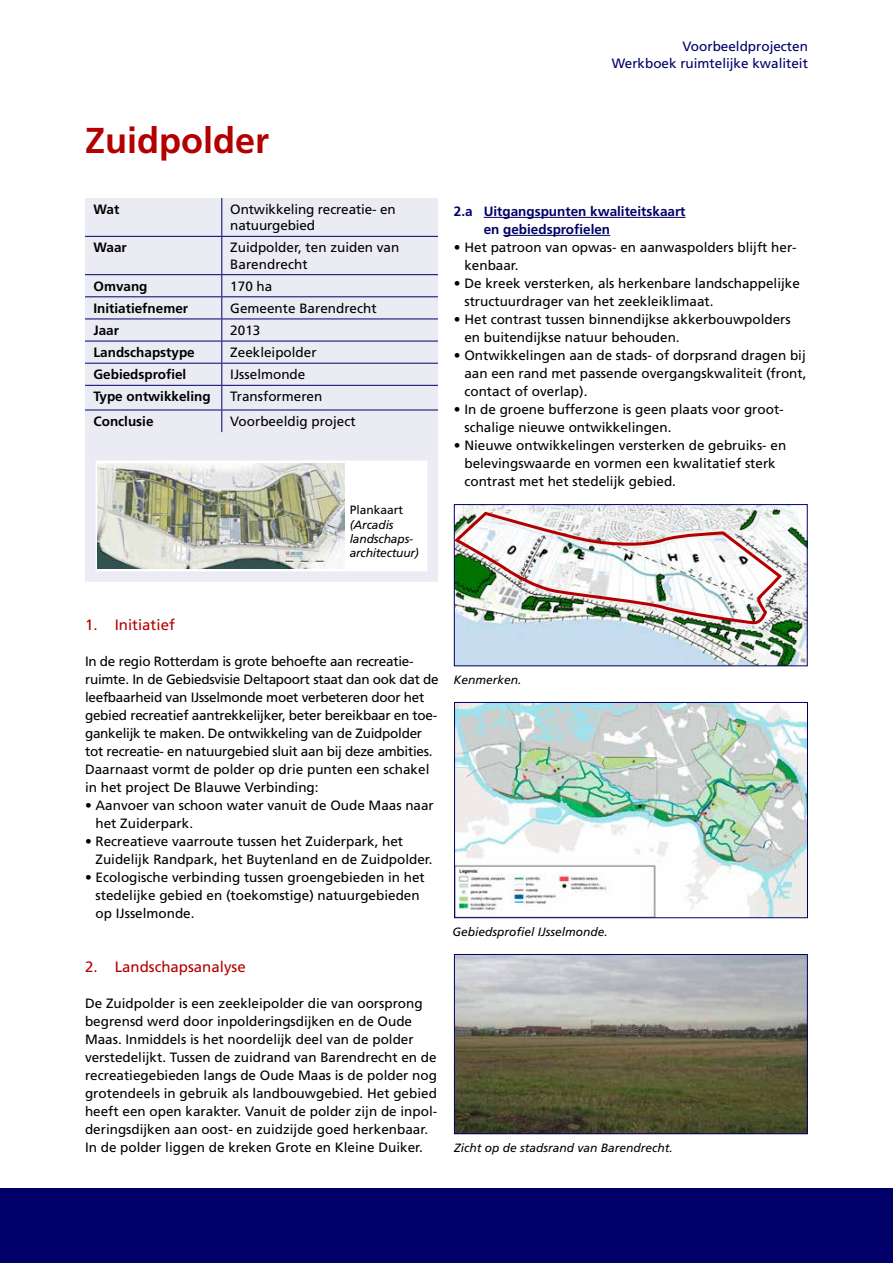
<style>
.page{position:relative;width:893px;height:1263px;background:#fff}
.page>*{position:absolute;margin:0;border:0;box-sizing:border-box;transform-origin:0 0}
.t1{font:700 36px "Frutiger LT Std";color:#b40000}
.t2{font:15px "Frutiger LT Std";color:#b40000}
.t3{font:13.5px/18px "Frutiger LT Std";color:#000}
.t4{font:13.5px/18px "Frutiger LT Std";letter-spacing:-.02em;color:#000}
.t5{font:700 13.5px "Frutiger LT Std";color:#000}
.t6{font:700 13.5px/18px "Frutiger LT Std";color:#000068}
.t7{font:13.5px/16.5px "Frutiger LT Std";color:#000068;text-align:right}
.t8{font:italic 12px/14.4px "Frutiger LT Std";color:#000}
.t9{font:12px "Frutiger LT Std";color:#000}
</style>
<div class="page">
<div style="left:0;top:1188px;width:893px;height:75px;background:#000068"></div>
<hr style="left:484px;top:217px;width:201px;height:1px;background:#000068">
<hr style="left:503px;top:235px;width:107px;height:1px;background:#000068">
<div style="left:85px;top:198px;width:353px;height:306px;background:#ebebf4"></div>
<hr style="left:221px;top:198px;width:1px;height:38px;background:#000068">
<hr style="left:85px;top:236px;width:137px;height:1px;background:#000068">
<hr style="left:222px;top:236px;width:216px;height:1px;background:#000068">
<hr style="left:221px;top:237px;width:1px;height:37px;background:#000068">
<hr style="left:85px;top:274px;width:137px;height:1px;background:#000068">
<hr style="left:222px;top:274px;width:216px;height:1px;background:#000068">
<hr style="left:85px;top:296px;width:137px;height:1px;background:#000068">
<hr style="left:222px;top:296px;width:216px;height:1px;background:#000068">
<hr style="left:85px;top:319px;width:137px;height:1px;background:#000068">
<hr style="left:222px;top:319px;width:216px;height:1px;background:#000068">
<hr style="left:85px;top:341px;width:137px;height:1px;background:#000068">
<hr style="left:222px;top:341px;width:216px;height:1px;background:#000068">
<hr style="left:85px;top:363px;width:137px;height:1px;background:#000068">
<hr style="left:222px;top:363px;width:216px;height:1px;background:#000068">
<hr style="left:85px;top:385px;width:137px;height:1px;background:#000068">
<hr style="left:222px;top:385px;width:216px;height:1px;background:#000068">
<hr style="left:85px;top:410px;width:137px;height:1px;background:#000068">
<hr style="left:222px;top:410px;width:216px;height:1px;background:#000068">
<svg style="left:221px;top:275px;width:1px;height:157px"></svg>
<img style="left:456px;top:506px;width:350px;height:158px">
<div style="left:454px;top:504px;width:354px;height:162px;border:1px solid #000068"></div>
<img style="left:456px;top:704px;width:350px;height:212px">
<div style="left:454px;top:702px;width:354px;height:216px;border:1px solid #000068"></div>
<div style="left:85px;top:450px;width:353px;height:132px;background:#fff;border:10px solid #ebebf4"></div>
<img style="left:98px;top:463px;width:246px;height:106px">
<img style="left:454px;top:509px;width:329px;height:117px">
<img style="left:456px;top:956px;width:350px;height:176px">
<div style="left:454px;top:954px;width:354px;height:180px;border:1px solid #000068"></div>
<h1 class="t1" style="left:85px;top:119px;width:186px">Zuidpolder</h1>
<p class="t5" style="left:94px;top:202px;width:27px">Wat</p>
<p class="t3" style="left:230px;top:201px;width:167px;line-height:16.2px">Ontwikkeling recreatie- en natuurgebied</p>
<p class="t5" style="left:94px;top:240px;width:35px">Waar</p>
<p class="t3" style="left:230px;top:240px;width:171px;line-height:16.2px">Zuidpolder, ten zuiden van<br>Barendrecht</p>
<p class="t5" style="left:94px;top:278px;width:56px">Omvang</p>
<p class="t3" style="left:230px;top:277px;width:44px">170 ha</p>
<p class="t5" style="left:94px;top:300px;width:96px">Initiatiefnemer</p>
<p class="t3" style="left:230px;top:299px;width:148px">Gemeente Barendrecht</p>
<p class="t5" style="left:94px;top:322px;width:27px">Jaar</p>
<p class="t3" style="left:230px;top:321px;width:32px">2013</p>
<p class="t5" style="left:94px;top:345px;width:103px">Landschapstype</p>
<p class="t3" style="left:230px;top:344px;width:88px">Zeekleipolder</p>
<p class="t5" style="left:94px;top:367px;width:94px">Gebiedsprofiel</p>
<p class="t3" style="left:230px;top:366px;width:77px">IJsselmonde</p>
<p class="t5" style="left:94px;top:389px;width:119px">Type ontwikkeling</p>
<p class="t3" style="left:230px;top:388px;width:94px">Transformeren</p>
<p class="t5" style="left:94px;top:413px;width:61px">Conclusie</p>
<p class="t3" style="left:230px;top:412px;width:127px">Voorbeeldig project</p>
<p class="t9" style="left:350px;top:503px;width:55px">Plankaart</p>
<p class="t8" style="left:350px;top:517px;width:71px">(Arcadis landschaps&shy;architectuur)</p>
<p class="t7" style="left:612px;top:38px;width:198px">Voorbeeldprojecten<br>Werkboek ruimtelijke kwaliteit</p>
<p class="t6" style="left:484px;top:202px;width:203px;text-indent:-30px">2.a Uitgangspunten kwaliteitskaart en gebiedsprofielen</p>
<p class="t3" style="left:464px;top:238px;width:334px;text-indent:-11px">• Het patroon van opwas- en aanwaspolders blijft her&shy;kenbaar.</p>
<p class="t3" style="left:464px;top:274px;width:337px;text-indent:-11px">• De kreek versterken, als herkenbare landschappelijke structuurdrager van het zeekleiklimaat.</p>
<p class="t3" style="left:464px;top:310px;width:328px;text-indent:-11px">• Het contrast tussen binnendijkse akkerbouwpolders en buitendijkse natuur behouden.</p>
<p class="t3" style="left:464px;top:346px;width:344px;text-align:justify;text-indent:-11px">• Ontwikkelingen aan de stads- of dorpsrand dragen bij aan een rand met passende overgangskwaliteit (front, contact of overlap).</p>
<p class="t3" style="left:464px;top:400px;width:321px;text-indent:-11px">• In de groene bufferzone is geen plaats voor groot&shy;schalige nieuwe ontwikkelingen.</p>
<p class="t3" style="left:464px;top:436px;width:323px;text-indent:-11px">• Nieuwe ontwikkelingen versterken de gebruiks- en belevingswaarde en vormen een kwalitatief sterk contrast met het stedelijk gebied.</p>
<p class="t2" style="left:85px;top:616px;width:91px">1. Initiatief</p>
<p class="t4" style="left:85px;top:652px;width:355px">In de regio Rotterdam is grote behoefte aan recreatie&shy;ruimte. In de Gebiedsvisie Deltapoort staat dan ook dat de leefbaarheid van IJsselmonde moet verbeteren door het gebied recreatief aantrekkelijker, beter bereikbaar en toe&shy;gankelijk te maken. De ontwikkeling van de Zuidpolder tot recreatie- en natuurgebied sluit aan bij deze ambities.<br>Daarnaast vormt de polder op drie punten een schakel in het project De Blauwe Verbinding:</p>
<p class="t3" style="left:96px;top:796px;width:340px;text-indent:-11px">• Aanvoer van schoon water vanuit de Oude Maas naar het Zuiderpark.</p>
<p class="t3" style="left:96px;top:832px;width:339px;text-indent:-11px">• Recreatieve vaarroute tussen het Zuiderpark, het<br>Zuidelijk Randpark, het Buytenland en de Zuidpolder.</p>
<p class="t3" style="left:96px;top:868px;width:331px;text-indent:-11px">• Ecologische verbinding tussen groengebieden in het stedelijke gebied en (toekomstige) natuurgebieden op IJsselmonde.</p>
<p class="t2" style="left:85px;top:958px;width:162px">2. Landschapsanalyse</p>
<p class="t3" style="left:85px;top:994px;width:354px">De Zuidpolder is een zeekleipolder die van oorsprong begrensd werd door inpolderingsdijken en de Oude Maas. Inmiddels is het noordelijk deel van de polder verstedelijkt. Tussen de zuidrand van Barendrecht en de recreatiegebieden langs de Oude Maas is de polder nog grotendeels in gebruik als landbouwgebied. Het gebied heeft een open karakter. Vanuit de polder zijn de inpol&shy;deringsdijken aan oost- en zuidzijde goed herkenbaar.<br>In de polder liggen de kreken Grote en Kleine Duiker.</p>
<p class="t8" style="left:453px;top:673px;width:70px">Kenmerken.</p>
<p class="t8" style="left:453px;top:925px;width:157px">Gebiedsprofiel IJsselmonde.</p>
<p class="t8" style="left:454px;top:1141px;width:220px">Zicht op de stadsrand van Barendrecht.</p>
</div>
